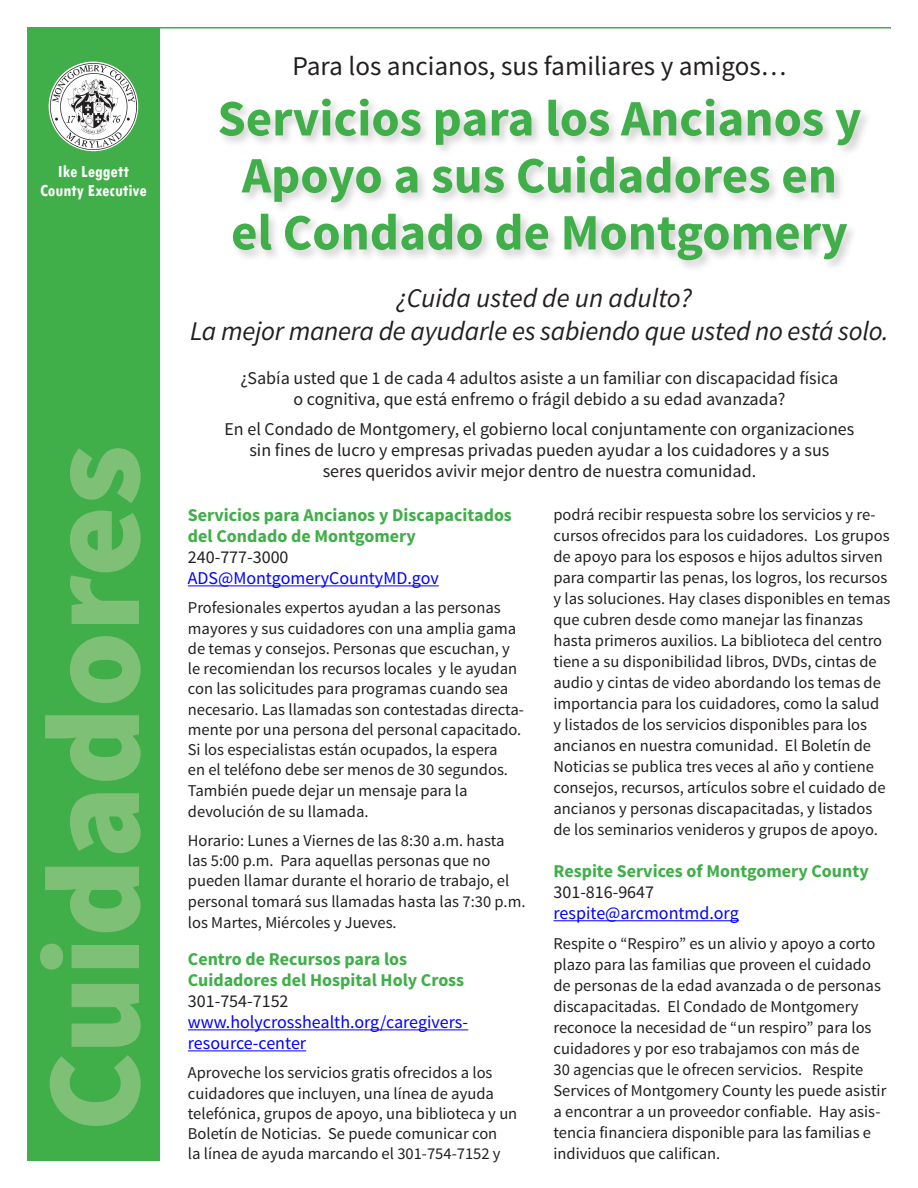
<style>
.page{position:relative;width:918px;height:1188px;background:#fff}
.page>*{position:absolute;margin:0;border:0;box-sizing:border-box;transform-origin:0 0}
.t1{font:900 135px "Source Sans Pro";color:#7fc077}
.t2{font:700 51px/57px "Source Sans Pro";color:#40ae49;text-align:center}
.t3{font:italic 27px "Source Sans Pro";letter-spacing:-.01em;color:#231f20}
.t4{font:27px "Source Sans Pro";color:#231f20}
.t5{font:18px "Source Sans Pro";color:#231f20}
.t6{font:700 18px/21px "Source Sans Pro";color:#40ae49}
.t7{font:18px "Source Sans Pro";color:#00f}
.t8{font:700 condensed 18px "Tw Cen";color:#fff}
.t9{font:16.5px/21px "Source Sans Pro";color:#231f20}
</style>
<div class="page">
<div style="left:27px;top:27px;width:133px;height:1134px;background:#40ae49"></div>
<div style="left:217px;top:97px;width:655px;height:176px;background:#231f20;opacity:.21"></div>
<hr style="left:27px;top:27px;width:864px;height:1px;background:#40ae49">
<img style="left:50px;top:64px;width:86px;height:85px">
<hr style="left:188px;top:585px;width:251px;height:1px;background:#00f">
<hr style="left:188px;top:1029px;width:280px;height:1px;background:#00f">
<hr style="left:188px;top:1050px;width:118px;height:1px;background:#00f">
<hr style="left:554px;top:920px;width:185px;height:1px;background:#00f">
<p class="t8" style="left:58px;top:160px;width:73px">Ike Leggett</p>
<p class="t8" style="left:40px;top:180px;width:108px">County Executive</p>
<p class="t1" style="left:6px;top:1132px;width:689px;rotate:-90deg">Cuidadores</p>
<p class="t4" style="left:293px;top:50px;width:495px">Para los ancianos, sus familiares y amigos…</p>
<p class="t2" style="left:218px;top:92px;width:645px">Servicios para los Ancianos y<br>Apoyo a sus Cuidadores en</p>
<p class="t2" style="left:231px;top:206px;width:618px">el Condado de Montgomery</p>
<p class="t3" style="left:396px;top:281px;width:297px">¿Cuida usted de un adulto?</p>
<p class="t3" style="left:190px;top:314px;width:700px">La mejor manera de ayudarle es sabiendo que usted no está solo.</p>
<p class="t5" style="left:241px;top:367px;width:599px">¿Sabía usted que 1 de cada 4 adultos asiste a un familiar con discapacidad física</p>
<p class="t5" style="left:293px;top:388px;width:493px">o cognitiva, que está enfremo o frágil debido a su edad avanzada?</p>
<p class="t5" style="left:225px;top:418px;width:631px">En el Condado de Montgomery, el gobierno local conjuntamente con organizaciones</p>
<p class="t5" style="left:249px;top:439px;width:582px">sin fines de lucro y empresas privadas pueden ayudar a los cuidadores y a sus</p>
<p class="t5" style="left:323px;top:460px;width:435px">seres queridos avivir mejor dentro de nuestra comunidad.</p>
<p class="t6" style="left:188px;top:505px;width:326px">Servicios para Ancianos y Discapacitados del Condado de Montgomery</p>
<p class="t5" style="left:188px;top:546px;width:102px">240-777-3000</p>
<p class="t7" style="left:188px;top:567px;width:252px">ADS@MontgomeryCountyMD.gov</p>
<p class="t9" style="left:188px;top:598px;width:338px;line-height:20.2px">Profesionales expertos ayudan a las personas mayores y sus cuidadores con una amplia gama de temas y consejos. Personas que escuchan, y le recomiendan los recursos locales y le ayudan con las solicitudes para programas cuando sea necesario. Las llamadas son contestadas directa&shy;mente por una persona del personal capacitado.<br>Si los especialistas están ocupados, la espera<br>en el teléfono debe ser menos de 30 segundos.<br>También puede dejar un mensaje para la</p>
<p class="t9" style="left:188px;top:801px;width:182px">devolución de su llamada.</p>
<p class="t9" style="left:188px;top:830px;width:339px;line-height:20.4px">Horario: Lunes a Viernes de las 8:30 a.m. hasta las 5:00 p.m. Para aquellas personas que no pueden llamar durante el horario de trabajo, el personal tomará sus llamadas hasta las 7:30 p.m. los Martes, Miércoles y Jueves.</p>
<p class="t6" style="left:188px;top:949px;width:221px">Centro de Recursos para los</p>
<p class="t6" style="left:188px;top:970px;width:278px">Cuidadores del Hospital Holy Cross</p>
<p class="t5" style="left:188px;top:990px;width:102px">301-754-7152</p>
<p class="t7" style="left:188px;top:1011px;width:282px">www.holycrosshealth.org/caregivers-</p>
<p class="t7" style="left:188px;top:1032px;width:120px">resource-center</p>
<p class="t9" style="left:188px;top:1063px;width:331px;line-height:20.2px">Aproveche los servicios gratis ofrecidos a los cuidadores que incluyen, una línea de ayuda telefónica, grupos de apoyo, una biblioteca y un Boletín de Noticias. Se puede comunicar con<br>la línea de ayuda marcando el 301-754-7152 y</p>
<p class="t9" style="left:554px;top:504px;width:338px">podrá recibir respuesta sobre los servicios y re&shy;cursos ofrecidos para los cuidadores. Los grupos de apoyo para los esposos e hijos adultos sirven para compartir las penas, los logros, los recursos y las soluciones. Hay clases disponibles en temas que cubren desde como manejar las finanzas hasta primeros auxilios. La biblioteca del centro tiene a su disponibilidad libros, DVDs, cintas de audio y cintas de video abordando los temas de importancia para los cuidadores, como la salud y listados de los servicios disponibles para los ancianos en nuestra comunidad. El Boletín de Noticias se publica tres veces al año y contiene consejos, recursos, artículos sobre el cuidado de ancianos y personas discapacitadas, y listados de los seminarios venideros y grupos de apoyo.</p>
<p class="t6" style="left:554px;top:861px;width:317px">Respite Services of Montgomery County</p>
<p class="t5" style="left:554px;top:881px;width:102px">301-816-9647</p>
<p class="t7" style="left:554px;top:902px;width:187px">respite@arcmontmd.org</p>
<p class="t9" style="left:554px;top:933px;width:334px">Respite o “Respiro” es un alivio y apoyo a corto plazo para las familias que proveen el cuidado de personas de la edad avanzada o de personas discapacitadas. El Condado de Montgomery reconoce la necesidad de “un respiro” para los cuidadores y por eso trabajamos con más de<br>30 agencias que le ofrecen servicios. Respite Services of Montgomery County les puede asistir a encontrar a un proveedor confiable. Hay asis&shy;tencia financiera disponible para las familias e individuos que califican.</p>
</div>
